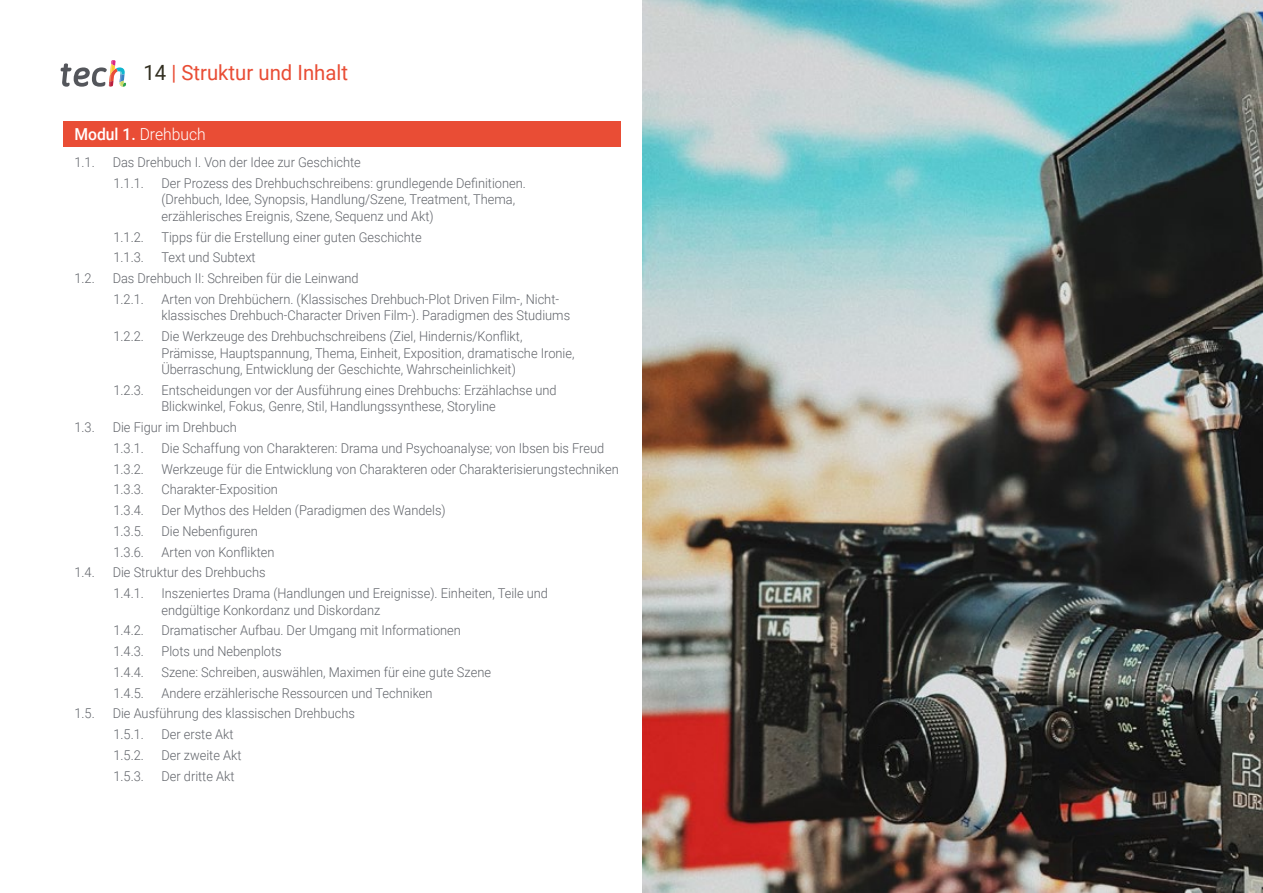
<style>
.page{position:relative;width:1263px;height:893px;background:#fff}
.page>*{position:absolute;margin:0;border:0;box-sizing:border-box;transform-origin:0 0}
.t1{font:21px "Roboto";color:#e94d35}
.t2{font:300 16.5px "Roboto";color:#fff;scale:.95 1}
.t3{font:300 13.5px/16.5px "Roboto";color:#61646a;scale:.95 1}
.s1{color:#312e20}
.s2{font-weight:500}
</style>
<div class="page">
<img style="left:642px;top:0;width:621px;height:893px">
<svg style="left:61px;top:60px;width:65px;height:27px"></svg>
<div style="left:63px;top:121px;width:558px;height:25px;background:#e94d35"></div>
<h1 class="t1" style="left:144px;top:57px;width:206px"><span class="s1">14</span> | Struktur und Inhalt</h1>
<p class="t2" style="left:74px;top:123px;width:140px"><span class="s2">Modul 1.</span> Drehbuch</p>
<p class="t3" style="left:74px;top:154px;width:23px">1.1.</p>
<p class="t3" style="left:113px;top:151px;width:263px;line-height:20.7px">Das Drehbuch I. Von der Idee zur Geschichte<br>1.1.1.</p>
<p class="t3" style="left:161px;top:174px;width:385px">Der Prozess des Drehbuchschreibens: grundlegende Definitionen. (Drehbuch, Idee, Synopsis, Handlung/Szene, Treatment, Thema, erzählerisches Ereignis, Szene, Sequenz und Akt)</p>
<p class="t3" style="left:113px;top:228px;width:34px">1.1.2.</p>
<p class="t3" style="left:161px;top:228px;width:275px">Tipps für die Erstellung einer guten Geschichte</p>
<p class="t3" style="left:113px;top:249px;width:34px">1.1.3.</p>
<p class="t3" style="left:161px;top:249px;width:101px">Text und Subtext</p>
<p class="t3" style="left:74px;top:270px;width:23px">1.2.</p>
<p class="t3" style="left:113px;top:267px;width:260px;line-height:20.7px">Das Drehbuch II: Schreiben für die Leinwand<br>1.2.1.</p>
<p class="t3" style="left:161px;top:290px;width:432px">Arten von Drehbüchern. (Klassisches Drehbuch-Plot Driven Film-, Nicht&shy;klassisches Drehbuch-Character Driven Film-). Paradigmen des Studiums</p>
<p class="t3" style="left:113px;top:328px;width:34px">1.2.2.</p>
<p class="t3" style="left:161px;top:328px;width:436px">Die Werkzeuge des Drehbuchschreibens (Ziel, Hindernis/Konflikt,<br>Prämisse, Hauptspannung, Thema, Einheit, Exposition, dramatische Ironie,<br>Überraschung, Entwicklung der Geschichte, Wahrscheinlichkeit)</p>
<p class="t3" style="left:113px;top:381px;width:34px">1.2.3.</p>
<p class="t3" style="left:161px;top:381px;width:418px">Entscheidungen vor der Ausführung eines Drehbuchs: Erzählachse und<br>Blickwinkel, Fokus, Genre, Stil, Handlungssynthese, Storyline</p>
<p class="t3" style="left:74px;top:418px;width:23px">1.3.</p>
<p class="t3" style="left:113px;top:416px;width:132px;line-height:20.7px">Die Figur im Drehbuch<br>1.3.1.</p>
<p class="t3" style="left:161px;top:439px;width:468px">Die Schaffung von Charakteren: Drama und Psychoanalyse; von Ibsen bis Freud</p>
<p class="t3" style="left:113px;top:460px;width:34px">1.3.2.</p>
<p class="t3" style="left:161px;top:460px;width:483px">Werkzeuge für die Entwicklung von Charakteren oder Charakterisierungstechniken</p>
<p class="t3" style="left:113px;top:481px;width:34px">1.3.3.</p>
<p class="t3" style="left:161px;top:481px;width:124px">Charakter-Exposition</p>
<p class="t3" style="left:113px;top:501px;width:34px">1.3.4.</p>
<p class="t3" style="left:161px;top:501px;width:301px">Der Mythos des Helden (Paradigmen des Wandels)</p>
<p class="t3" style="left:113px;top:522px;width:34px">1.3.5.</p>
<p class="t3" style="left:161px;top:522px;width:103px">Die Nebenfiguren</p>
<p class="t3" style="left:113px;top:543px;width:34px">1.3.6.</p>
<p class="t3" style="left:161px;top:543px;width:120px">Arten von Konflikten</p>
<p class="t3" style="left:74px;top:564px;width:23px">1.4.</p>
<p class="t3" style="left:113px;top:562px;width:162px;line-height:20.7px">Die Struktur des Drehbuchs<br>1.4.1.</p>
<p class="t3" style="left:161px;top:584px;width:408px">Inszeniertes Drama (Handlungen und Ereignisse). Einheiten, Teile und endgültige Konkordanz und Diskordanz</p>
<p class="t3" style="left:113px;top:622px;width:34px">1.4.2.</p>
<p class="t3" style="left:161px;top:622px;width:317px">Dramatischer Aufbau. Der Umgang mit Informationen</p>
<p class="t3" style="left:113px;top:642px;width:34px">1.4.3.</p>
<p class="t3" style="left:161px;top:642px;width:128px">Plots und Nebenplots</p>
<p class="t3" style="left:113px;top:663px;width:34px">1.4.4.</p>
<p class="t3" style="left:161px;top:663px;width:348px">Szene: Schreiben, auswählen, Maximen für eine gute Szene</p>
<p class="t3" style="left:113px;top:684px;width:34px">1.4.5.</p>
<p class="t3" style="left:161px;top:684px;width:287px">Andere erzählerische Ressourcen und Techniken</p>
<p class="t3" style="left:74px;top:705px;width:23px">1.5.</p>
<p class="t3" style="left:113px;top:703px;width:256px;line-height:20.7px">Die Ausführung des klassischen Drehbuchs<br>1.5.1.</p>
<p class="t3" style="left:161px;top:725px;width:77px">Der erste Akt</p>
<p class="t3" style="left:113px;top:746px;width:34px">1.5.2.</p>
<p class="t3" style="left:161px;top:746px;width:86px">Der zweite Akt</p>
<p class="t3" style="left:113px;top:767px;width:34px">1.5.3.</p>
<p class="t3" style="left:161px;top:767px;width:79px">Der dritte Akt</p>
</div>
